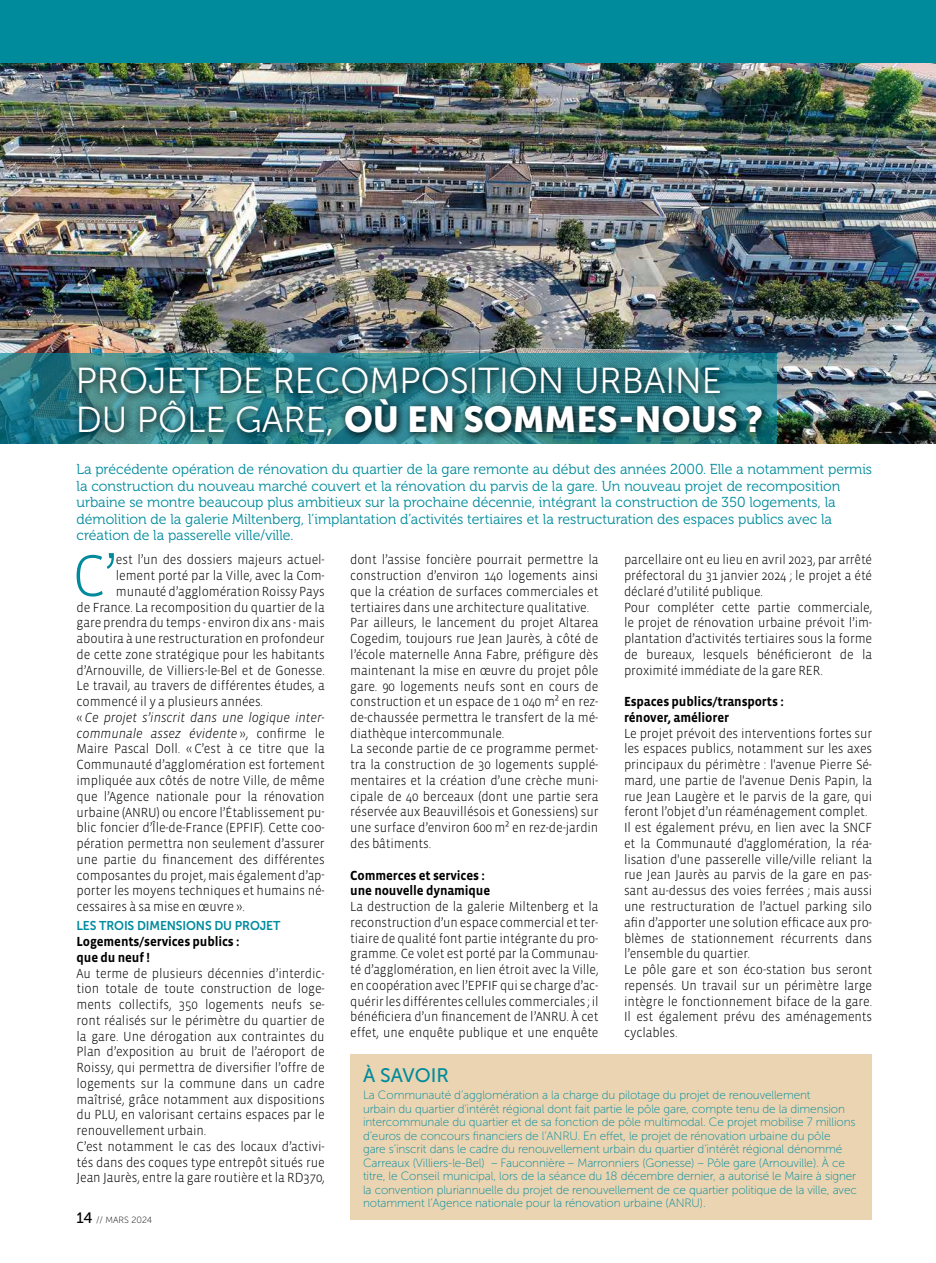
<style>
.page{position:relative;width:936px;height:1263px;background:#fff}
.page>*{position:absolute;margin:0;border:0;box-sizing:border-box;transform-origin:0 0}
.t1{font:300 60.15px "Vista Sans OTCE";color:#008b9d;scale:.95 1}
.t2{font:36px "Museo Sans 300";color:#fff}
.t3{font:36px "Museo Sans 900";color:#fff}
.t4{font:19.5px "Museo Sans 500";color:#008b9d}
.t5{font:14.4px/16.5px "Museo 300";color:#008b9d}
.t6{font:300 13.5px/15.8px "Vista Sans OTCE";letter-spacing:-.01em;color:#000;scale:.95 1}
.t7{font:300 13.5px/15.8px "Vista Sans OTCE";letter-spacing:-.01em;color:#000;text-align:justify;scale:.94 1}
.t8{font:700 13.5px/15.8px "Vista Sans OTCE";letter-spacing:-.01em;color:#000;scale:.95 1}
.t9{font:italic 300 13.5px "Vista Sans OTCE";letter-spacing:-.01em;color:#000;scale:.95 1}
.t10{font:12.75px "Museo Sans 700";letter-spacing:-.01em;color:#008b9d;scale:.95 1}
.t11{font:12px/13.5px "Museo Sans 100";letter-spacing:-.01em;color:#008b9d}
.t12{font:9px "Museo Sans 100";color:#000}
.s1{font-family:"Museo Sans 300"}
.s2{font-style:normal}
.s3{font-family:"Museo Sans 500";font-size:15px}
</style>
<div class="page">
<img style="left:0;top:62px;width:935px;height:381px">
<div style="left:0;top:0;width:935px;height:62px;background:#008b9d"></div>
<svg style="left:0;top:353px;width:776px;height:90px;background:#287e8a"></svg>
<svg style="left:73px;top:360px;width:698px;height:84px;background:#286d75"></svg>
<div style="left:350px;top:1054px;width:522px;height:166px;background:#ebd4b1"></div>
<h2 class="t2" style="left:76px;top:361px;width:647px">PROJET DE RECOMPOSITION URBAINE</h2>
<h2 class="t3" style="left:76px;top:399px;width:689px"><span class="s1">DU PÔLE GARE,</span> OÙ EN SOMMES-NOUS ?</h2>
<p class="t5" style="left:77px;top:461px;width:797px">La précédente opération de rénovation du quartier de la gare remonte au début des années 2000. Elle a notamment permis la construction du nouveau marché couvert et la rénovation du parvis de la gare. Un nouveau projet de recomposition urbaine se montre beaucoup plus ambitieux sur la prochaine décennie, intégrant la construction de 350 logements, la démolition de la galerie Miltenberg, l’implantation d’activités tertiaires et la restructuration des espaces publics avec la création de la passerelle ville/ville.</p>
<h1 class="t1" style="left:73px;top:541px;width:48px">C’</h1>
<p class="t6" style="left:116px;top:552px;width:221px">est l’un des dossiers majeurs actuel-</p>
<p class="t7" style="left:624px;top:552px;width:265px;text-align:left">parcellaire ont eu lieu en avril 2023, par arrêté préfectoral du 31 janvier 2024 ; le projet a été déclaré d’utilité publique.<br>Pour compléter cette partie commerciale, le projet de rénovation urbaine prévoit l’im&shy;plantation d’activités tertiaires sous la forme de bureaux, lesquels bénéficieront de la proximité immédiate de la gare RER.</p>
<p class="t8" style="left:624px;top:694px;width:170px">Espaces publics/transports : rénover, améliorer</p>
<p class="t6" style="left:624px;top:725px;width:263px">Le projet prévoit des interventions fortes sur les espaces publics, notamment sur les axes principaux du périmètre : l'avenue Pierre Sé&shy;mard, une partie de l'avenue Denis Papin, la rue Jean Laugère et le parvis de la gare, qui feront l’objet d’un réaménagement complet.<br>Il est également prévu, en lien avec la SNCF et la Communauté d'agglomération, la réa&shy;lisation d'une passerelle ville/ville reliant la rue Jean Jaurès au parvis de la gare en pas&shy;sant au-dessus des voies ferrées ; mais aussi une restructuration de l’actuel parking silo afin d’apporter une solution efficace aux pro&shy;blèmes de stationnement récurrents dans l’ensemble du quartier.<br>Le pôle gare et son éco-station bus seront repensés. Un travail sur un périmètre large intègre le fonctionnement biface de la gare.<br>Il est également prévu des aménagements cyclables.</p>
<p class="t6" style="left:350px;top:552px;width:263px">dont l’assise foncière pourrait permettre la construction d’environ 140 logements ainsi que la création de surfaces commerciales et tertiaires dans une architecture qualitative.<br>Par ailleurs, le lancement du projet Altarea Cogedim, toujours rue Jean Jaurès, à côté de l’école maternelle Anna Fabre, préfigure dès maintenant la mise en œuvre du projet pôle gare. 90 logements neufs sont en cours de construction et un espace de 1 040 m² en rez&shy;de-chaussée permettra le transfert de la mé&shy;diathèque intercommunale.<br>La seconde partie de ce programme permet&shy;tra la construction de 30 logements supplé&shy;mentaires et la création d’une crèche muni&shy;cipale de 40 berceaux (dont une partie sera réservée aux Beauvillésois et Gonessiens) sur une surface d’environ 600 m² en rez-de-jardin des bâtiments.</p>
<p class="t8" style="left:350px;top:867px;width:149px">Commerces et services : une nouvelle dynamique</p>
<p class="t7" style="left:350px;top:898px;width:265px">La destruction de la galerie Miltenberg et la reconstruction d’un espace commercial et ter&shy;tiaire de qualité font partie intégrante du pro&shy;gramme. Ce volet est porté par la Communau&shy;té d’agglomération, en lien étroit avec la Ville, en coopération avec l’EPFIF qui se charge d’ac&shy;quérir les différentes cellules commerciales ; il bénéficiera d’un financement de l’ANRU. À cet effet, une enquête publique et une enquête</p>
<p class="t6" style="left:116px;top:568px;width:221px">lement porté par la Ville, avec la Com-</p>
<p class="t6" style="left:116px;top:583px;width:221px">munauté d’agglomération Roissy Pays</p>
<p class="t6" style="left:77px;top:599px;width:263px">de France. La recomposition du quartier de la</p>
<p class="t6" style="left:77px;top:615px;width:263px">gare prendra du temps - environ dix ans - mais</p>
<p class="t6" style="left:77px;top:631px;width:263px">aboutira à une restructuration en profondeur</p>
<p class="t6" style="left:77px;top:646px;width:263px">de cette zone stratégique pour les habitants</p>
<p class="t6" style="left:77px;top:662px;width:263px">d’Arnouville, de Villiers-le-Bel et de Gonesse.</p>
<p class="t6" style="left:77px;top:678px;width:263px">Le travail, au travers de différentes études, a</p>
<p class="t6" style="left:77px;top:694px;width:198px">commencé il y a plusieurs années.</p>
<p class="t9" style="left:77px;top:710px;width:263px"><span class="s2">«</span> Ce projet s’inscrit dans une logique inter-</p>
<p class="t9" style="left:77px;top:725px;width:263px">communale assez évidente <span class="s2">», confirme le</span></p>
<p class="t6" style="left:77px;top:741px;width:263px">Maire Pascal Doll. « C’est à ce titre que la</p>
<p class="t6" style="left:77px;top:757px;width:263px">Communauté d’agglomération est fortement</p>
<p class="t6" style="left:77px;top:772px;width:263px">impliquée aux côtés de notre Ville, de même</p>
<p class="t6" style="left:77px;top:788px;width:263px">que l’Agence nationale pour la rénovation</p>
<p class="t6" style="left:77px;top:804px;width:263px">urbaine (ANRU) ou encore l’Établissement pu-</p>
<p class="t6" style="left:77px;top:820px;width:263px">blic foncier d’Île-de-France (EPFIF). Cette coo-</p>
<p class="t6" style="left:77px;top:835px;width:263px">pération permettra non seulement d’assurer</p>
<p class="t6" style="left:77px;top:851px;width:263px">une partie du financement des différentes</p>
<p class="t6" style="left:77px;top:867px;width:263px">composantes du projet, mais également d’ap-</p>
<p class="t6" style="left:77px;top:883px;width:263px">porter les moyens techniques et humains né-</p>
<p class="t6" style="left:77px;top:898px;width:178px">cessaires à sa mise en œuvre ».</p>
<p class="t10" style="left:77px;top:919px;width:216px">LES TROIS DIMENSIONS DU PROJET</p>
<p class="t8" style="left:77px;top:933px;width:173px">Logements/services publics : que du neuf !</p>
<p class="t6" style="left:77px;top:965px;width:263px">Au terme de plusieurs décennies d’interdic&shy;tion totale de toute construction de loge&shy;ments collectifs, 350 logements neufs se&shy;ront réalisés sur le périmètre du quartier de la gare. Une dérogation aux contraintes du Plan d’exposition au bruit de l’aéroport de Roissy, qui permettra de diversifier l’offre de logements sur la commune dans un cadre maîtrisé, grâce notamment aux dispositions du PLU, en valorisant certains espaces par le renouvellement urbain.<br>C’est notamment le cas des locaux d’activi&shy;tés dans des coques type entrepôt situés rue Jean Jaurès, entre la gare routière et la RD370,</p>
<h3 class="t4" style="left:363px;top:1064px;width:87px">À SAVOIR</h3>
<p class="t11" style="left:363px;top:1088px;width:495px">La Communauté d’agglomération a la charge du pilotage du projet de renouvellement<br>urbain du quartier d'intérêt régional dont fait partie le pôle gare, compte tenu de la dimension intercommunale du quartier et de sa fonction de pôle multimodal. Ce projet mobilise 7 millions d’euros de concours financiers de l’ANRU. En effet, le projet de rénovation urbaine du pôle<br>gare s’inscrit dans le cadre du renouvellement urbain du quartier d’intérêt régional dénommé Carreaux (Villiers-le-Bel) – Fauconnière – Marronniers (Gonesse) – Pôle gare (Arnouville). À ce titre, le Conseil municipal, lors de la séance du 18 décembre dernier, a autorisé le Maire à signer la convention pluriannuelle du projet de renouvellement de ce quartier politique de la ville, avec notamment l’Agence nationale pour la rénovation urbaine (ANRU).</p>
<p class="t12" style="left:77px;top:1215px;width:77px"><span class="s3">14</span> // MARS 2024</p>
</div>
